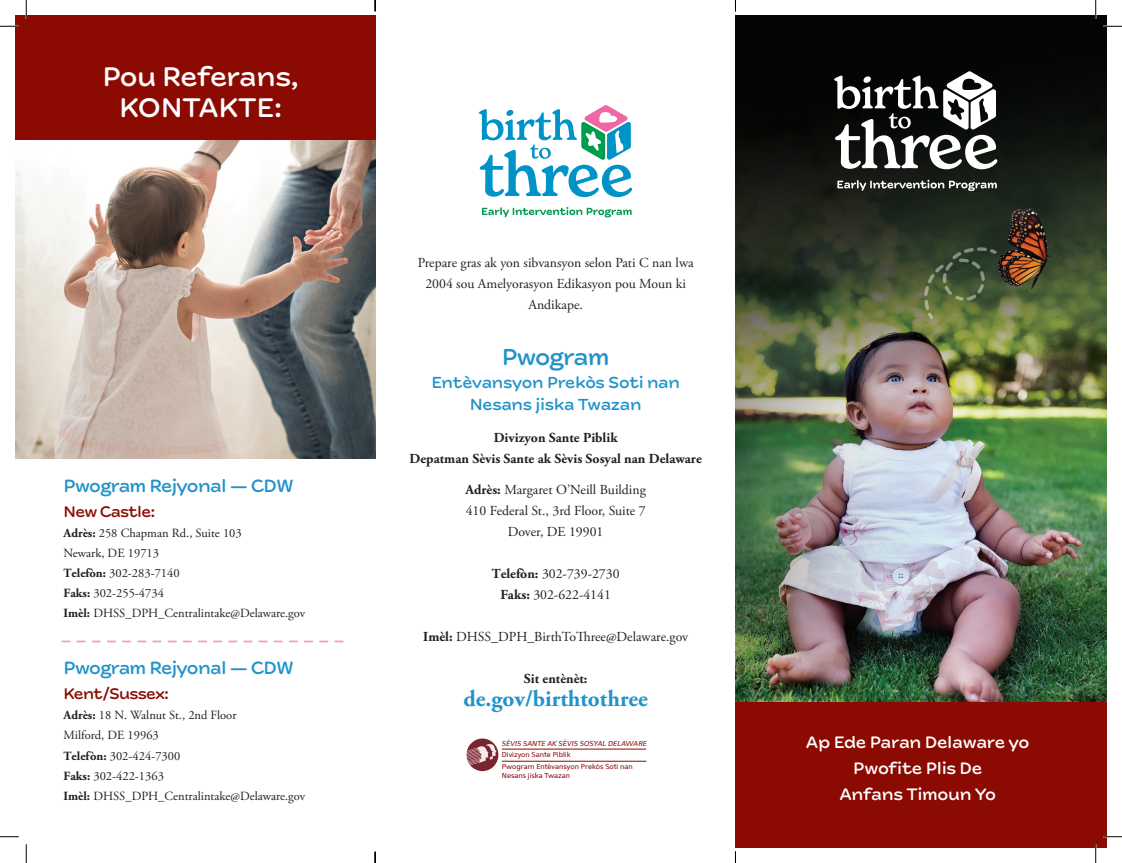
<style>
.page{position:relative;width:1122px;height:863px;background:#fff}
.page>*{position:absolute;margin:0;border:0;box-sizing:border-box;transform-origin:0 0}
.t1{font:500 28.38px/31.4px "New Farm";letter-spacing:-.02em;color:#fff;text-align:center}
.t2{font:500 24.38px "New Farm";letter-spacing:-.04em;color:#2293ca}
.t3{font:700 23.12px "Adobe Garamond Pro";color:#2293ca}
.t4{font:500 18.75px "New Farm";letter-spacing:-.04em;color:#2293ca}
.t5{font:500 17.5px/26.2px "New Farm";letter-spacing:-.02em;color:#fff;text-align:center}
.t6{font:500 16.88px/22.8px "New Farm";letter-spacing:-.02em;color:#2293ca;text-align:center}
.t7{font:500 16.25px "New Farm";letter-spacing:-.04em;color:#8b0a02}
.t8{font:13.75px/21px "Adobe Garamond Pro";color:#231f20;text-align:center}
.t9{font:700 13.75px "Adobe Garamond Pro";color:#231f20}
.t10{font:12.5px "Adobe Garamond Pro";color:#231f20}
.t11{font:7.12px/11.8px "Mentone";color:#8b171a}
.s1{font-weight:700}
.s2{font-style:italic}
</style>
<div class="page">
<img style="left:15px;top:140px;width:360px;height:318px">
<img style="left:735px;top:15px;width:371px;height:687px">
<svg style="left:923px;top:247px;width:73px;height:72px;background:#4b5d39"></svg>
<div style="left:735px;top:702px;width:371px;height:146px;background:#8b0a02"></div>
<svg style="left:834px;top:71px;width:163px;height:98px"></svg>
<svg style="left:837px;top:180px;width:159px;height:11px;background:#5b5e5a"></svg>
<svg style="left:466px;top:738px;width:32px;height:33px"></svg>
<hr style="left:502px;top:748px;width:144px;height:1px;background:#8b0a02">
<hr style="left:502px;top:760px;width:144px;height:1px;background:#8b0a02">
<svg style="left:479px;top:105px;width:153px;height:92px"></svg>
<svg style="left:482px;top:207px;width:149px;height:10px"></svg>
<svg style="left:62px;top:640px;width:280px;height:2px"></svg>
<div style="left:15px;top:15px;width:360px;height:125px;background:#8b0a02"></div>
<svg style="left:0;top:25px;width:19px;height:2px"></svg>
<svg style="left:1102px;top:25px;width:19px;height:2px"></svg>
<svg style="left:0;top:836px;width:19px;height:1px"></svg>
<svg style="left:1103px;top:835px;width:18px;height:2px"></svg>
<svg style="left:25px;top:0;width:2px;height:19px"></svg>
<svg style="left:25px;top:844px;width:2px;height:18px"></svg>
<svg style="left:1094px;top:0;width:2px;height:19px"></svg>
<svg style="left:1094px;top:844px;width:2px;height:18px"></svg>
<svg style="left:374px;top:0;width:2px;height:11px"></svg>
<svg style="left:374px;top:851px;width:2px;height:11px"></svg>
<p class="t1" style="left:102px;top:61px;width:198px">Pou Referans,<br>KONTAKTE:</p>
<p class="t4" style="left:63px;top:474px;width:232px">Pwogram Rejyonal — CDW</p>
<p class="t7" style="left:63px;top:501px;width:93px">New Castle:</p>
<p class="t10" style="left:63px;top:525px;width:180px"><span class="s1">Adrès:</span> 258 Chapman Rd., Suite 103</p>
<p class="t10" style="left:63px;top:545px;width:97px">Newark, DE 19713</p>
<p class="t10" style="left:63px;top:565px;width:118px"><span class="s1">Telefòn:</span> 302-283-7140</p>
<p class="t10" style="left:63px;top:585px;width:102px"><span class="s1">Faks:</span> 302-255-4734</p>
<p class="t10" style="left:63px;top:605px;width:243px"><span class="s1">Imèl:</span> DHSS_DPH_Centralintake@Delaware.gov</p>
<p class="t4" style="left:63px;top:656px;width:232px">Pwogram Rejyonal — CDW</p>
<p class="t7" style="left:63px;top:684px;width:107px">Kent/Sussex:</p>
<p class="t10" style="left:63px;top:708px;width:174px"><span class="s1">Adrès:</span> 18 N. Walnut St., 2nd Floor</p>
<p class="t10" style="left:63px;top:728px;width:97px">Milford, DE 19963</p>
<p class="t10" style="left:63px;top:748px;width:118px"><span class="s1">Telefòn:</span> 302-424-7300</p>
<p class="t10" style="left:63px;top:768px;width:102px"><span class="s1">Faks:</span> 302-422-1363</p>
<p class="t10" style="left:63px;top:788px;width:243px"><span class="s1">Imèl:</span> DHSS_DPH_Centralintake@Delaware.gov</p>
<p class="t8" style="left:417px;top:252px;width:277px">Prepare gras ak yon sibvansyon selon Pati C nan lwa<br>2004 sou Amelyorasyon Edikasyon pou Moun ki<br>Andikape.</p>
<p class="t2" style="left:501px;top:341px;width:109px">Pwogram</p>
<p class="t6" style="left:431px;top:371px;width:250px">Entèvansyon Prekòs Soti nan<br>Nesans jiska Twazan</p>
<p class="t9" style="left:493px;top:429px;width:125px">Divizyon Sante Piblik</p>
<p class="t9" style="left:409px;top:450px;width:293px">Depatman Sèvis Sante ak Sèvis Sosyal nan Delaware</p>
<p class="t8" style="left:465px;top:480px;width:182px"><span class="s1">Adrès:</span> Margaret O’Neill Building</p>
<p class="t8" style="left:465px;top:501px;width:181px">410 Federal St., 3rd Floor, Suite 7</p>
<p class="t8" style="left:508px;top:521px;width:97px">Dover, DE 19901</p>
<p class="t8" style="left:491px;top:563px;width:129px"><span class="s1">Telefòn:</span> 302-739-2730</p>
<p class="t8" style="left:500px;top:584px;width:112px"><span class="s1">Faks:</span> 302-622-4141</p>
<p class="t8" style="left:423px;top:626px;width:266px"><span class="s1">Imèl:</span> DHSS_DPH_BirthToThree@Delaware.gov</p>
<p class="t9" style="left:524px;top:670px;width:65px">Sit entènèt:</p>
<p class="t3" style="left:463px;top:685px;width:186px">de.gov/birthtothree</p>
<p class="t11" style="left:502px;top:737px;width:147px"><span class="s2">SÈVIS SANTE AK SÈVIS SOSYAL DELAWARE<br></span>Divizyon Sante Piblik<br>Pwogram Entèvansyon Prekòs Soti nan</p>
<p class="t11" style="left:502px;top:769px;width:70px">Nesans jiska Twazan</p>
<p class="t5" style="left:805px;top:729px;width:225px">Ap Ede Paran Delaware yo<br>Pwofite Plis De<br>Anfans Timoun Yo</p>
</div>
